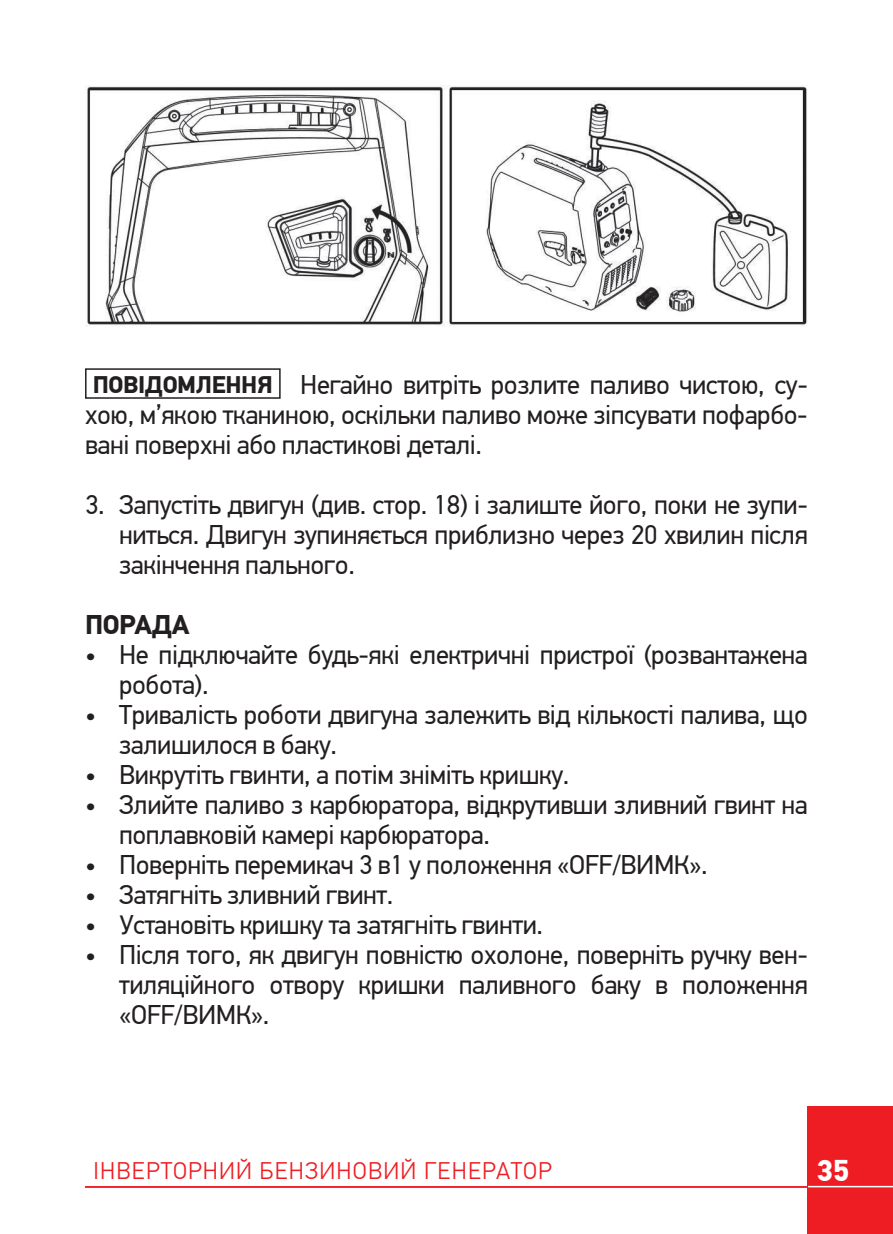
<style>
.page{position:relative;width:893px;height:1234px;background:#fff}
.page>*{position:absolute;margin:0;border:0;box-sizing:border-box;transform-origin:0 0}
.t1{font:700 30px "PF Din Text Pro";color:#fff}
.t2{font:27px/30px "PF Din Text Pro";letter-spacing:-.015em;color:#231f20;text-align:justify}
.t3{font:700 27px "PF Din Text Pro";letter-spacing:-.015em;color:#231f20}
.t4{font:300 24px "PF Din Text Pro";letter-spacing:.05em;color:#ee1d23}
.s1{font-weight:700;font-size:24px}
</style>
<div class="page">
<div style="left:808px;top:1106px;width:85px;height:127px;background:#ee1d23"></div>
<hr style="left:808px;top:1185px;width:85px;height:1px;background:#fff">
<hr style="left:85px;top:1185px;width:723px;height:2px;background:#ee1d23">
<img style="left:85px;top:85px;width:723px;height:241px">
<div style="left:85px;top:368px;width:196px;height:30px;border:2px solid #231f20"></div>
<p class="t2" style="left:85px;top:369px;width:724px"><span class="s1">ПОВІДОМЛЕННЯ</span> Негайно витріть розлите паливо чистою, су&shy;хою, м’якою тканиною, оскільки паливо може зіпсувати пофарбо&shy;вані поверхні або пластикові деталі.</p>
<p class="t2" style="left:119px;top:489px;width:690px;text-indent:-34px">3. Запустіть двигун (див. стор. 18) і залиште його, поки не зупи&shy;ниться. Двигун зупиняється приблизно через 20 хвилин після закінчення пального.</p>
<p class="t3" style="left:85px;top:608px;width:106px">ПОРАДА</p>
<p class="t2" style="left:119px;top:639px;width:690px;text-indent:-34px">• Не підключайте будь-які електричні пристрої (розвантажена робота).</p>
<p class="t2" style="left:119px;top:699px;width:690px;text-indent:-34px">• Тривалість роботи двигуна залежить від кількості палива, що залишилося в баку.</p>
<p class="t2" style="left:85px;top:759px;width:486px">• Викрутіть гвинти, а потім зніміть кришку.</p>
<p class="t2" style="left:119px;top:789px;width:690px;text-indent:-34px">• Злийте паливо з карбюратора, відкрутивши зливний гвинт на поплавковій камері карбюратора.</p>
<p class="t2" style="left:85px;top:849px;width:624px">• Поверніть перемикач 3 в1 у положення «OFF/ВИМК».</p>
<p class="t2" style="left:85px;top:879px;width:310px">• Затягніть зливний гвинт.</p>
<p class="t2" style="left:85px;top:909px;width:460px">• Установіть кришку та затягніть гвинти.</p>
<p class="t2" style="left:119px;top:939px;width:690px;text-indent:-34px">• Після того, як двигун повністю охолоне, поверніть ручку вен&shy;тиляційного отвору кришки паливного баку в положення «OFF/ВИМК».</p>
<p class="t4" style="left:94px;top:1156px;width:460px">ІНВЕРТОРНИЙ БЕНЗИНОВИЙ ГЕНЕРАТОР</p>
<p class="t1" style="left:816px;top:1152px;width:34px">35</p>
</div>
